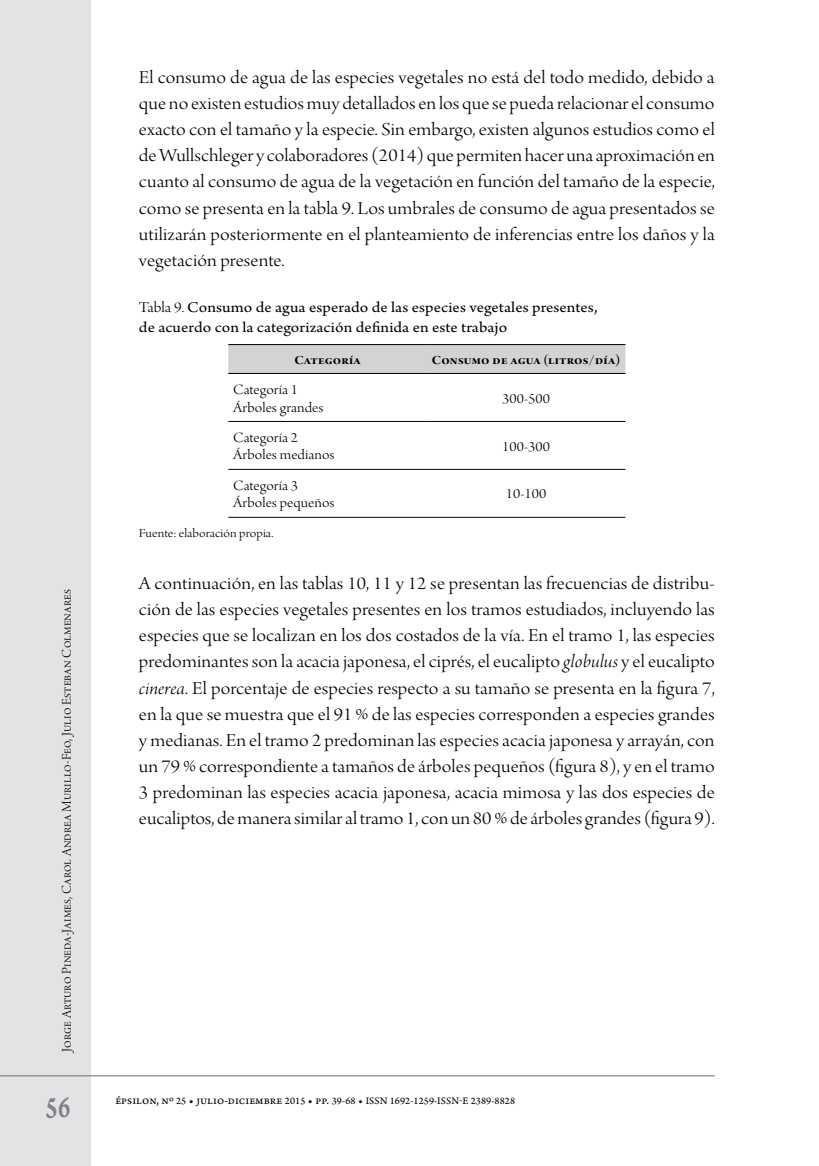
<style>
.page{position:relative;width:819px;height:1166px;background:#fff}
.page>*{position:absolute;margin:0;border:0;box-sizing:border-box;transform-origin:0 0}
.t1{font:31.5px "Arno Pro Smbd Caption";color:#808285;scale:.75 1}
._01Body{font:19.25px/26.2px "Arno Pro Light Display";color:#000;text-align:justify;scale:1.1 1}
._15Tit_Cuad{font:15.75px/20.1px "Arno Pro";letter-spacing:.005em;color:#000;scale:1.1 1}
._14Body_Cuad{font:14.88px "Arno Pro Light Display";letter-spacing:.005em;color:#000;scale:1.1 1}
.t2{font:14px "Arno Pro Light Display";letter-spacing:.015em;color:#000}
._16Encab_Cuad{font:13.12px "Arno Pro Bold Display";letter-spacing:.015em;color:#000;scale:1.1 1}
._17Fte_Cuad{font:13.12px "Arno Pro Light Display";letter-spacing:.005em;color:#000;scale:1.1 1}
.t3{font:10.5px "Arno Pro Sm Text";letter-spacing:.01em;color:#000}
.s1{font-family:"Arno Pro Light Display"}
.s2{font-family:"Arno Pro Light Italic Display"}
.s3{font-size:12.25px}
</style>
<div class="page">
<div style="left:0;top:0;width:91px;height:1166px;background:#e2e3e4"></div>
<hr style="left:0;top:1075px;width:714px;height:1px;background:#6d6e71">
<svg style="left:228px;top:345px;width:397px;height:28px;background:#d0d2d3"></svg>
<hr style="left:228px;top:344px;width:199px;height:1px;background:#000">
<hr style="left:427px;top:344px;width:198px;height:1px;background:#000">
<hr style="left:228px;top:373px;width:199px;height:1px;background:#000">
<hr style="left:427px;top:373px;width:198px;height:1px;background:#000">
<hr style="left:228px;top:421px;width:199px;height:1px;background:#000">
<hr style="left:427px;top:421px;width:198px;height:1px;background:#000">
<hr style="left:228px;top:469px;width:199px;height:1px;background:#000">
<hr style="left:427px;top:469px;width:198px;height:1px;background:#000">
<hr style="left:228px;top:517px;width:199px;height:1px;background:#000">
<hr style="left:427px;top:517px;width:198px;height:1px;background:#000">
<p class="t2" style="left:59px;top:1052px;width:464px;rotate:-90deg">Jorge Arturo Pineda-Jaimes, Carol Andrea Murillo-Feo, Julio Esteban Colmenares</p>
<h1 class="t1" style="left:46px;top:1088px;width:34px">56</h1>
<p class="_01Body" style="left:139px;top:65px;width:525px">El consumo de agua de las especies vegetales no está del todo medido, debido a que no existen estudios muy detallados en los que se pueda relacionar el consumo exacto con el tamaño y la especie. Sin embargo, existen algunos estudios como el de Wullschleger y colaboradores (2014) que permiten hacer una aproximación en cuanto al consumo de agua de la vegetación en función del tamaño de la especie, como se presenta en la tabla 9. Los umbrales de consumo de agua presentados se utilizarán posteriormente en el planteamiento de inferencias entre los daños y la vegetación presente.</p>
<p class="_15Tit_Cuad" style="left:139px;top:298px;width:418px"><span class="s1">Tabla 9.</span> Consumo de agua esperado de las especies vegetales presentes, de acuerdo con la categorización definida en este trabajo</p>
<p class="_16Encab_Cuad" style="left:294px;top:352px;width:62px">Categoría</p>
<p class="_16Encab_Cuad" style="left:432px;top:352px;width:173px">Consumo de agua (litros/día)</p>
<p class="_14Body_Cuad" style="left:233px;top:381px;width:60px">Categoría 1</p>
<p class="_14Body_Cuad" style="left:233px;top:399px;width:84px">Árboles grandes</p>
<p class="_14Body_Cuad" style="left:502px;top:390px;width:45px">300-500</p>
<p class="_14Body_Cuad" style="left:233px;top:429px;width:60px">Categoría 2</p>
<p class="_14Body_Cuad" style="left:233px;top:447px;width:94px">Árboles medianos</p>
<p class="_14Body_Cuad" style="left:233px;top:477px;width:60px">Categoría 3</p>
<p class="_14Body_Cuad" style="left:233px;top:495px;width:94px">Árboles pequeños</p>
<p class="_14Body_Cuad" style="left:502px;top:438px;width:45px">100-300</p>
<p class="_14Body_Cuad" style="left:506px;top:486px;width:38px">10-100</p>
<p class="_17Fte_Cuad" style="left:139px;top:525px;width:124px">Fuente: elaboración propia.</p>
<p class="_01Body" style="left:139px;top:571px;width:525px">A continuación, en las tablas 10, 11 y 12 se presentan las frecuencias de distribu&shy;ción de las especies vegetales presentes en los tramos estudiados, incluyendo las especies que se localizan en los dos costados de la vía. En el tramo 1, las especies predominantes son la acacia japonesa, el ciprés, el eucalipto <span class="s2">globulus</span> y el eucalipto <span class="s2">cinerea</span>. El porcentaje de especies respecto a su tamaño se presenta en la figura 7, en la que se muestra que el 91% de las especies corresponden a especies grandes y medianas. En el tramo 2 predominan las especies acacia japonesa y arrayán, con un 79% correspondiente a tamaños de árboles pequeños (figura 8), y en el tramo 3 predominan las especies acacia japonesa, acacia mimosa y las dos especies de eucaliptos, de manera similar al tramo 1, con un 80% de árboles grandes (figura 9).</p>
<p class="t3" style="left:115px;top:1094px;width:401px"><span class="s3">épsilon, nº</span> 25 <span class="s3">• julio-diciembre</span> 2015 <span class="s3">• pp.</span> 39-68 <span class="s3">•</span> ISSN 1692-1259-ISSN-E 2389-8828</p>
</div>
